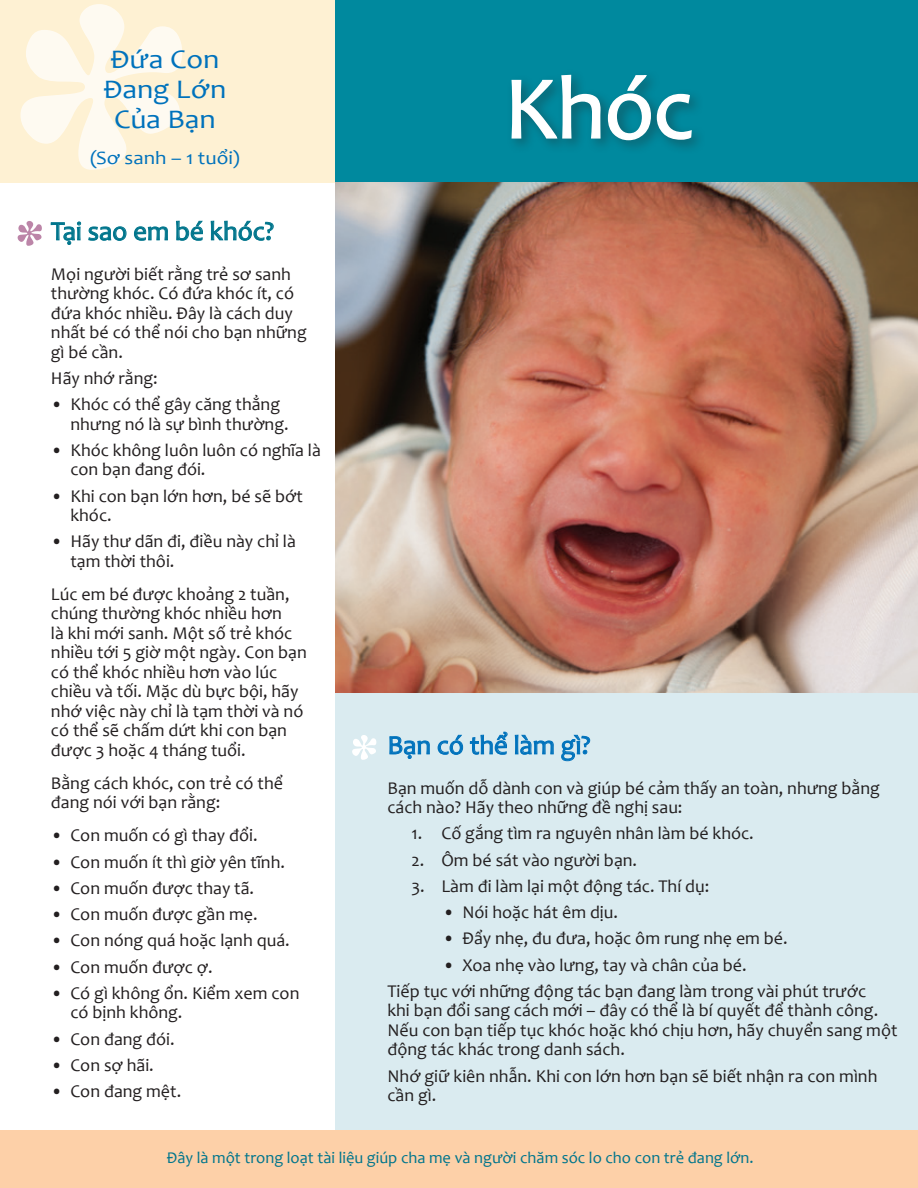
<style>
.page{position:relative;width:918px;height:1188px;background:#fff}
.page>*{position:absolute;margin:0;border:0;box-sizing:border-box;transform-origin:0 0}
.Heads{font:90px "Candara";color:#fff}
.Heads-2{font:27px "Candara";letter-spacing:-.005em;color:#0072bc;scale:1.11 1}
.Heads-3{font:27px "Candara";letter-spacing:-.005em;color:#0072bc}
.Heads-4{font:27px "Candara";color:#00758c}
.Heads-5{font:18.9px "Candara";color:#0072bc;scale:1.11 1}
.Text{font:18px/19.5px "Candara";color:#231f20}
.t1{font:16.5px "Candara";color:#00758c}
</style>
<div class="page">
<div style="left:335px;top:690px;width:583px;height:498px;background:#daebf0"></div>
<div style="left:0;top:1131px;width:918px;height:57px;background:#fdd0a8"></div>
<div style="left:0;top:0;width:335px;height:183px;background:#fef1d3"></div>
<svg style="left:21px;top:4px;width:161px;height:166px"></svg>
<div style="left:335px;top:0;width:583px;height:183px;background:#00899e"></div>
<svg style="left:18px;top:221px;width:24px;height:25px"></svg>
<img style="left:335px;top:183px;width:583px;height:510px">
<svg style="left:352px;top:735px;width:24px;height:25px"></svg>
<div style="left:506px;top:69px;width:200px;height:86px;background:#231f20;opacity:.4"></div>
<svg style="left:511px;top:74px;width:90px;height:65px"></svg>
<svg style="left:607px;top:74px;width:86px;height:67px"></svg>
<svg style="left:51px;top:221px;width:31px;height:24px"></svg>
<svg style="left:88px;top:226px;width:39px;height:15px"></svg>
<svg style="left:134px;top:226px;width:34px;height:15px"></svg>
<svg style="left:176px;top:220px;width:27px;height:21px"></svg>
<svg style="left:210px;top:220px;width:64px;height:21px"></svg>
<svg style="left:389px;top:736px;width:41px;height:23px"></svg>
<svg style="left:437px;top:735px;width:26px;height:20px"></svg>
<svg style="left:470px;top:731px;width:38px;height:24px"></svg>
<svg style="left:514px;top:734px;width:40px;height:21px"></svg>
<svg style="left:561px;top:735px;width:29px;height:26px"></svg>
<p class="Heads-2" style="left:111px;top:42px;width:100px">Đứa Con</p>
<p class="Heads-2" style="left:104px;top:72px;width:112px">Đang Lớn</p>
<p class="Heads-2" style="left:114px;top:102px;width:93px">Của Bạn</p>
<p class="Heads-5" style="left:90px;top:146px;width:137px">(Sơ sanh – 1 tuổi)</p>
<p class="Heads-4" style="left:51px;top:214px;width:225px">Tại sao em bé khóc?</p>
<p class="Text" style="left:51px;top:264px;width:257px">Mọi người biết rằng trẻ sơ sanh thường khóc. Có đứa khóc ít, có đứa khóc nhiều. Đây là cách duy nhất bé có thể nói cho bạn những gì bé cần.</p>
<p class="Text" style="left:51px;top:368px;width:108px">Hãy nhớ rằng:</p>
<p class="Text" style="left:70px;top:394px;width:220px;text-indent:-20px">• Khóc có thể gây căng thẳng nhưng nó là sự bình thường.</p>
<p class="Text" style="left:70px;top:440px;width:252px;text-indent:-20px">• Khóc không luôn luôn có nghĩa là con bạn đang đói.</p>
<p class="Text" style="left:70px;top:486px;width:234px;text-indent:-20px">• Khi con bạn lớn hơn, bé sẽ bớt khóc.</p>
<p class="Text" style="left:70px;top:532px;width:227px;text-indent:-20px">• Hãy thư dãn đi, điều này chỉ là tạm thời thôi.</p>
<p class="Text" style="left:51px;top:584px;width:257px">Lúc em bé được khoảng 2 tuần, chúng thường khóc nhiều hơn<br>là khi mới sanh. Một số trẻ khóc nhiều tới 5 giờ một ngày. Con bạn có thể khóc nhiều hơn vào lúc chiều và tối. Mặc dù bực bội, hãy nhớ việc này chỉ là tạm thời và nó có thể sẽ chấm dứt khi con bạn được 3 hoặc 4 tháng tuổi.</p>
<p class="Text" style="left:51px;top:773px;width:234px">Bằng cách khóc, con trẻ có thể đang nói với bạn rằng:</p>
<p class="Text" style="left:51px;top:826px;width:208px">• Con muốn có gì thay đổi.</p>
<p class="Text" style="left:51px;top:852px;width:236px">• Con muốn ít thì giờ yên tĩnh.</p>
<p class="Text" style="left:51px;top:878px;width:205px">• Con muốn được thay tã.</p>
<p class="Text" style="left:51px;top:904px;width:208px">• Con muốn được gần mẹ.</p>
<p class="Text" style="left:51px;top:931px;width:240px">• Con nóng quá hoặc lạnh quá.</p>
<p class="Text" style="left:51px;top:957px;width:163px">• Con muốn được ợ.</p>
<p class="Text" style="left:70px;top:983px;width:231px;text-indent:-20px">• Có gì không ổn. Kiểm xem con có bịnh không.</p>
<p class="Text" style="left:51px;top:1029px;width:125px">• Con đang đói.</p>
<p class="Text" style="left:51px;top:1055px;width:104px">• Con sợ hãi.</p>
<p class="Text" style="left:51px;top:1081px;width:132px">• Con đang mệt.</p>
<p class="Heads" style="left:504px;top:52px;width:191px">Khóc</p>
<p class="Heads-3" style="left:387px;top:728px;width:205px">Bạn có thể làm gì?</p>
<p class="Text" style="left:387px;top:778px;width:494px">Bạn muốn dỗ dành con và giúp bé cảm thấy an toàn, nhưng bằng cách nào? Hãy theo những đề nghị sau:</p>
<p class="Text" style="left:411px;top:824px;width:344px">1. Cố gắng tìm ra nguyên nhân làm bé khóc.</p>
<p class="Text" style="left:411px;top:850px;width:227px">2. Ôm bé sát vào người bạn.</p>
<p class="Text" style="left:411px;top:876px;width:299px">3. Làm đi làm lại một động tác. Thí dụ:</p>
<p class="Text" style="left:443px;top:902px;width:177px">• Nói hoặc hát êm dịu.</p>
<p class="Text" style="left:443px;top:929px;width:346px">• Đẩy nhẹ, đu đưa, hoặc ôm rung nhẹ em bé.</p>
<p class="Text" style="left:443px;top:955px;width:305px">• Xoa nhẹ vào lưng, tay và chân của bé.</p>
<p class="Text" style="left:387px;top:981px;width:512px">Tiếp tục với những động tác bạn đang làm trong vài phút trước<br>khi bạn đổi sang cách mới – đây có thể là bí quyết để thành công.<br>Nếu con bạn tiếp tục khóc hoặc khó chịu hơn, hãy chuyển sang một động tác khác trong danh sách.</p>
<p class="Text" style="left:387px;top:1066px;width:492px">Nhớ giữ kiên nhẫn. Khi con lớn hơn bạn sẽ biết nhận ra con mình cần gì.</p>
<p class="t1" style="left:167px;top:1148px;width:588px">Đây là một trong loạt tài liệu giúp cha mẹ và người chăm sóc lo cho con trẻ đang lớn.</p>
</div>
